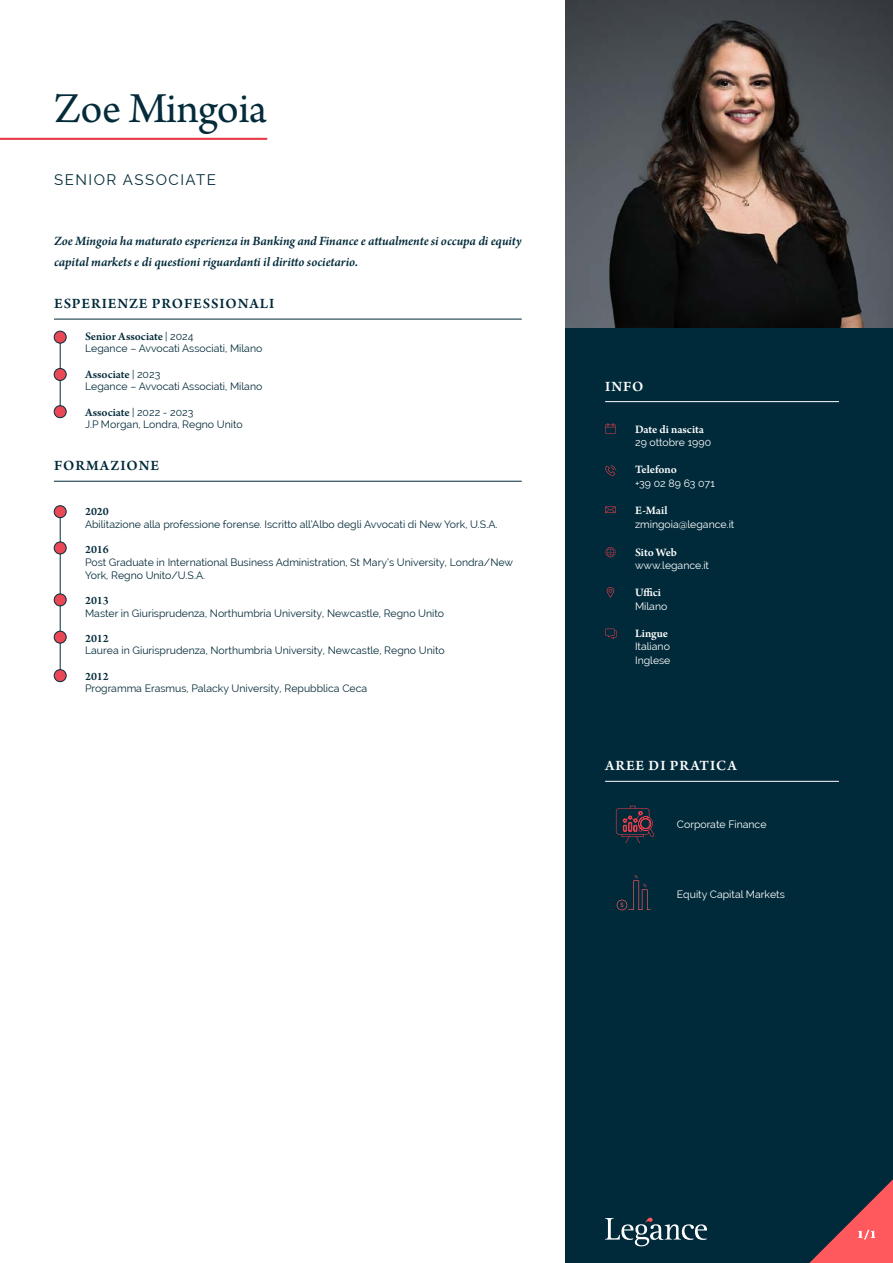
<style>
.page{position:relative;width:893px;height:1263px;background:#fff}
.page>*{position:absolute;margin:0;border:0;box-sizing:border-box;transform-origin:0 0}
.t1{font:45px "Arno Pro";letter-spacing:-.01em;color:#042b3a}
.t2{font:600 15px "Arno Pro";letter-spacing:.06em;color:#002a3a}
.t3{font:600 15px "Arno Pro";letter-spacing:.06em;color:#fff}
.t4{font:15px "Raleway";letter-spacing:.1em;color:#042b3a}
.t5{font:italic 600 13.5px/21px "Arno Pro";letter-spacing:-.005em;color:#002a3a}
.t6{font:600 12px "Arno Pro";color:#042b3a}
.t7{font:600 12px "Arno Pro";color:#fff}
.t8{font:10.5px/12.6px "Raleway";color:#042b3a}
.t9{font:10.5px/13.5px "Raleway";color:#fff}
.s1{font-family:"Raleway";font-weight:400;font-size:10.5px}
.s2{font-family:"Arno Pro";font-weight:600;font-size:12px}
</style>
<div class="page">
<div style="left:566px;top:0;width:327px;height:1263px;background:#002a3a"></div>
<svg style="left:605px;top:1218px;width:102px;height:28px"></svg>
<svg style="left:809px;top:1179px;width:84px;height:84px"></svg>
<svg style="left:607px;top:587px;width:7px;height:11px"></svg>
<svg style="left:605px;top:506px;width:11px;height:7px"></svg>
<svg style="left:605px;top:465px;width:11px;height:11px"></svg>
<svg style="left:605px;top:547px;width:11px;height:10px"></svg>
<svg style="left:605px;top:423px;width:11px;height:11px"></svg>
<svg style="left:605px;top:629px;width:12px;height:10px"></svg>
<hr style="left:605px;top:401px;width:234px;height:1px;background:#fff">
<hr style="left:605px;top:781px;width:234px;height:1px;background:#fff">
<hr style="left:54px;top:319px;width:468px;height:1px;background:#002a3a">
<hr style="left:54px;top:481px;width:468px;height:1px;background:#002a3a">
<hr style="left:0;top:138px;width:267px;height:2px;background:#e83c4a">
<hr style="left:60px;top:337px;width:1px;height:75px;background:#042d3b">
<div style="left:54px;top:331px;width:12px;height:12px;background:#e94854;border-radius:50%"></div>
<div style="left:54px;top:331px;width:12px;height:12px;border:1px solid #042b3a;border-radius:50%"></div>
<div style="left:54px;top:368px;width:12px;height:12px;background:#e94854;border-radius:50%"></div>
<div style="left:54px;top:368px;width:12px;height:13px;border:1px solid #042b3a;border-radius:50%"></div>
<svg style="left:616px;top:806px;width:38px;height:37px"></svg>
<hr style="left:60px;top:512px;width:1px;height:164px;background:#042d3b">
<div style="left:54px;top:506px;width:12px;height:12px;background:#e94854;border-radius:50%"></div>
<div style="left:54px;top:505px;width:12px;height:13px;border:1px solid #042b3a;border-radius:50%"></div>
<div style="left:54px;top:542px;width:12px;height:12px;background:#e94854;border-radius:50%"></div>
<div style="left:54px;top:542px;width:12px;height:12px;border:1px solid #042b3a;border-radius:50%"></div>
<div style="left:54px;top:594px;width:12px;height:12px;background:#e94854;border-radius:50%"></div>
<div style="left:54px;top:594px;width:12px;height:12px;border:1px solid #042b3a;border-radius:50%"></div>
<div style="left:54px;top:631px;width:12px;height:12px;background:#e94854;border-radius:50%"></div>
<div style="left:54px;top:631px;width:12px;height:12px;border:1px solid #042b3a;border-radius:50%"></div>
<div style="left:54px;top:670px;width:12px;height:12px;background:#e94854;border-radius:50%"></div>
<div style="left:54px;top:669px;width:12px;height:13px;border:1px solid #042b3a;border-radius:50%"></div>
<svg style="left:617px;top:875px;width:33px;height:35px"></svg>
<img style="left:566px;top:0;width:327px;height:327px">
<div style="left:54px;top:406px;width:12px;height:12px;background:#e94854;border-radius:50%"></div>
<div style="left:54px;top:405px;width:12px;height:13px;border:1px solid #042b3a;border-radius:50%"></div>
<h1 class="t1" style="left:54px;top:83px;width:215px">Zoe Mingoia</h1>
<h2 class="t4" style="left:54px;top:171px;width:164px">SENIOR ASSOCIATE</h2>
<p class="t5" style="left:54px;top:231px;width:469px">Zoe Mingoia ha maturato esperienza in Banking and Finance e attualmente si occupa di equity capital markets e di questioni riguardanti il diritto societario.</p>
<h2 class="t2" style="left:54px;top:295px;width:222px">ESPERIENZE PROFESSIONALI</h2>
<p class="t6" style="left:85px;top:329px;width:110px">Senior Associate <span class="s1">| 2024</span></p>
<p class="t8" style="left:85px;top:342px;width:179px">Legance – Avvocati Associati, Milano</p>
<p class="t6" style="left:85px;top:367px;width:77px">Associate <span class="s1">| 2023</span></p>
<p class="t8" style="left:85px;top:380px;width:179px">Legance – Avvocati Associati, Milano</p>
<p class="t8" style="left:85px;top:406px;width:159px"><span class="s2">Associate</span> | 2022 - 2023<br>J.P Morgan, Londra, Regno Unito</p>
<h2 class="t2" style="left:54px;top:457px;width:107px">FORMAZIONE</h2>
<p class="t6" style="left:85px;top:505px;width:25px">2020</p>
<p class="t8" style="left:85px;top:518px;width:414px">Abilitazione alla professione forense. Iscritto all’Albo degli Avvocati di New York, U.S.A.</p>
<p class="t6" style="left:85px;top:543px;width:25px">2016</p>
<p class="t8" style="left:85px;top:556px;width:429px">Post Graduate in International Business Administration, St Mary’s University, Londra/New<br>York, Regno Unito/U.S.A.</p>
<p class="t6" style="left:85px;top:593px;width:25px">2013</p>
<p class="t8" style="left:85px;top:606px;width:361px">Master in Giurisprudenza, Northumbria University, Newcastle, Regno Unito</p>
<p class="t6" style="left:85px;top:631px;width:25px">2012</p>
<p class="t8" style="left:85px;top:644px;width:361px">Laurea in Giurisprudenza, Northumbria University, Newcastle, Regno Unito</p>
<p class="t6" style="left:85px;top:669px;width:25px">2012</p>
<p class="t8" style="left:85px;top:682px;width:284px">Programma Erasmus, Palacky University, Repubblica Ceca</p>
<h2 class="t3" style="left:605px;top:378px;width:40px">INFO</h2>
<p class="t7" style="left:635px;top:422px;width:70px">Date di nascita</p>
<p class="t9" style="left:635px;top:436px;width:78px">29 ottobre 1990</p>
<p class="t7" style="left:635px;top:462px;width:43px">Telefono</p>
<p class="t9" style="left:635px;top:476px;width:81px">+39 02 89 63 071</p>
<p class="t7" style="left:635px;top:504px;width:34px">E-Mail</p>
<p class="t9" style="left:635px;top:517px;width:101px">zmingoia@legance.it</p>
<p class="t7" style="left:635px;top:545px;width:43px">Sito Web</p>
<p class="t9" style="left:635px;top:559px;width:76px">www.legance.it</p>
<p class="t7" style="left:635px;top:586px;width:28px">Uffici</p>
<p class="t9" style="left:635px;top:599px;width:34px">Milano</p>
<p class="t7" style="left:635px;top:626px;width:35px">Lingue</p>
<p class="t9" style="left:635px;top:640px;width:37px">Italiano<br>Inglese</p>
<h2 class="t3" style="left:605px;top:757px;width:133px">AREE DI PRATICA</h2>
<p class="t9" style="left:677px;top:818px;width:91px">Corporate Finance</p>
<p class="t9" style="left:677px;top:887px;width:109px">Equity Capital Markets</p>
<p class="t7" style="left:857px;top:1228px;width:20px">1/1</p>
</div>
